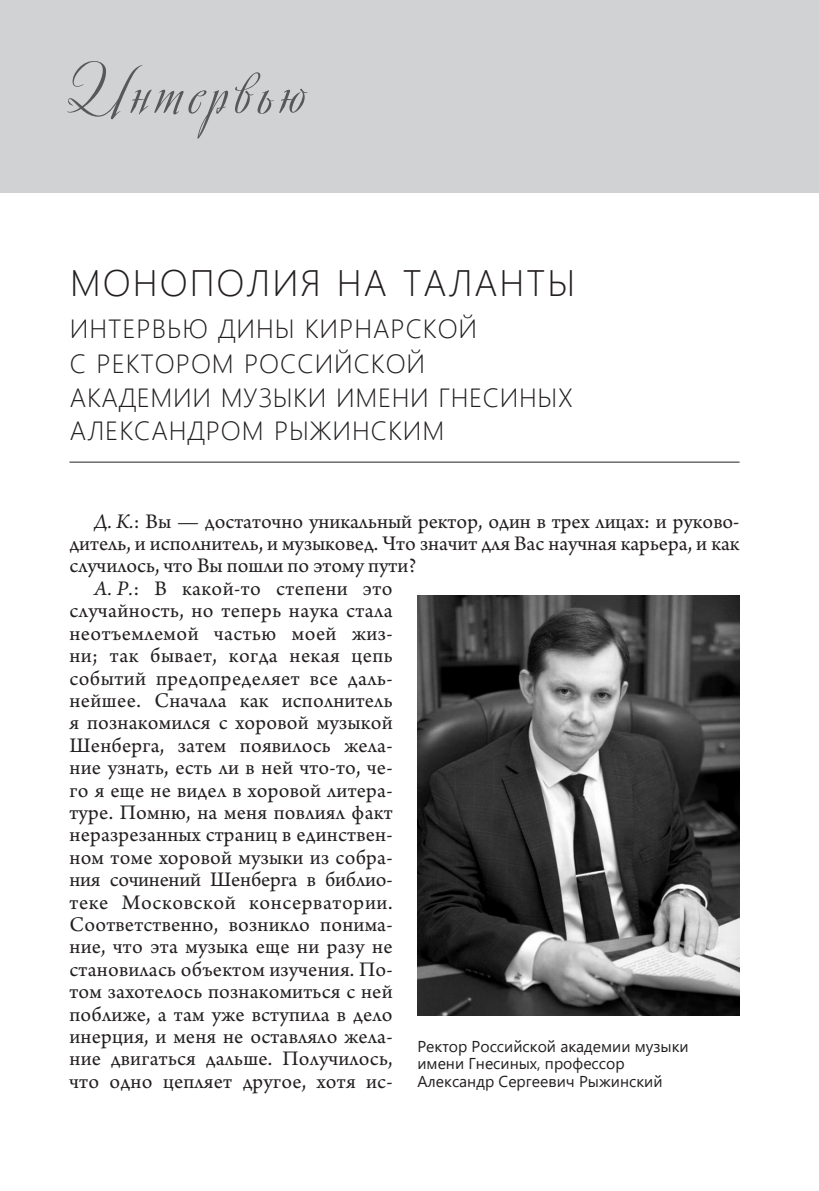
<style>
.page{position:relative;width:819px;height:1191px;background:#fff}
.page>*{position:absolute;margin:0;border:0;box-sizing:border-box;transform-origin:0 0}
.t1{font:500 78.75px "Avalon";letter-spacing:.07em;color:#57585a}
.t2{font:300 36.75px "Segoe UI";letter-spacing:.055em;color:#231f20}
.t3{font:300 26.25px/33.8px "Segoe UI";letter-spacing:.035em;color:#231f20}
.t4{font:21.88px "Arno Pro";letter-spacing:.01em;color:#231f20}
.t5{font:21.88px "Arno Pro";letter-spacing:-.01em;color:#231f20}
.t6{font:21.88px "Arno Pro";letter-spacing:.03em;color:#231f20}
.t7{font:15.75px/17.5px "Segoe UI";color:#231f20}
.s1{font-style:italic}
</style>
<div class="page">
<div style="left:0;top:0;width:819px;height:192px;background:#d1d2d4"></div>
<hr style="left:69px;top:462px;width:670px;height:1px;background:#231f20">
<img style="left:417px;top:595px;width:322px;height:420px">
<h1 class="t1" style="left:66px;top:45px;width:241px">Интервью</h1>
<h2 class="t2" style="left:70px;top:248px;width:506px">МОНОПОЛИЯ НА ТАЛАНТЫ</h2>
<p class="t3" style="left:70px;top:309px;width:504px">ИНТЕРВЬЮ ДИНЫ КИРНАРСКОЙ<br>С РЕКТОРОМ РОССИЙСКОЙ<br>АКАДЕМИИ МУЗЫКИ ИМЕНИ ГНЕСИНЫХ<br>АЛЕКСАНДРОМ РЫЖИНСКИМ</p>
<p class="t4" style="left:94px;top:508px;width:646px"><span class="s1">Д. К.</span>: Вы — достаточно уникальный ректор, один в трех лицах: и руково-</p>
<p class="t4" style="left:69px;top:531px;width:671px">дитель, и исполнитель, и музыковед. Что значит для Вас научная карьера, и как</p>
<p class="t4" style="left:69px;top:553px;width:348px">случилось, что Вы пошли по этому пути?</p>
<p class="t4" style="left:94px;top:576px;width:300px"><span class="s1">А. Р.</span>: В какой-то степени это</p>
<p class="t4" style="left:69px;top:598px;width:324px">случайность, но теперь наука стала</p>
<p class="t4" style="left:69px;top:620px;width:324px">неотъемлемой частью моей жиз-</p>
<p class="t4" style="left:69px;top:643px;width:324px">ни; так бывает, когда некая цепь</p>
<p class="t4" style="left:69px;top:665px;width:324px">событий предопределяет все даль-</p>
<p class="t4" style="left:69px;top:688px;width:324px">нейшее. Сначала как исполнитель</p>
<p class="t4" style="left:69px;top:710px;width:324px">я познакомился с хоровой музыкой</p>
<p class="t4" style="left:69px;top:732px;width:324px">Шенберга, затем появилось жела-</p>
<p class="t4" style="left:69px;top:755px;width:324px">ние узнать, есть ли в ней что-то, че-</p>
<p class="t4" style="left:69px;top:777px;width:324px">го я еще не видел в хоровой литера-</p>
<p class="t4" style="left:69px;top:800px;width:324px">туре. Помню, на меня повлиял факт</p>
<p class="t4" style="left:69px;top:822px;width:324px">неразрезанных страниц в единствен-</p>
<p class="t4" style="left:69px;top:844px;width:324px">ном томе хоровой музыки из собра-</p>
<p class="t5" style="left:69px;top:867px;width:324px">ния сочинений Шенберга в библио-</p>
<p class="t6" style="left:69px;top:889px;width:324px">теке Московской консерватории.</p>
<p class="t4" style="left:69px;top:912px;width:324px">Соответственно, возникло понима-</p>
<p class="t4" style="left:69px;top:934px;width:324px">ние, что эта музыка еще ни разу не</p>
<p class="t4" style="left:69px;top:956px;width:324px">становилась объектом изучения. По-</p>
<p class="t4" style="left:69px;top:979px;width:324px">том захотелось познакомиться с ней</p>
<p class="t4" style="left:69px;top:1001px;width:324px">поближе, а там уже вступила в дело</p>
<p class="t4" style="left:69px;top:1024px;width:324px">инерция, и меня не оставляло жела-</p>
<p class="t4" style="left:69px;top:1046px;width:324px">ние двигаться дальше. Получилось,</p>
<p class="t4" style="left:69px;top:1068px;width:324px">что одно цепляет другое, хотя ис-</p>
<p class="t7" style="left:417px;top:1036px;width:273px">Ректор Российской академии музыки имени Гнесиных, профессор<br>Александр Сергеевич Рыжинский</p>
</div>
